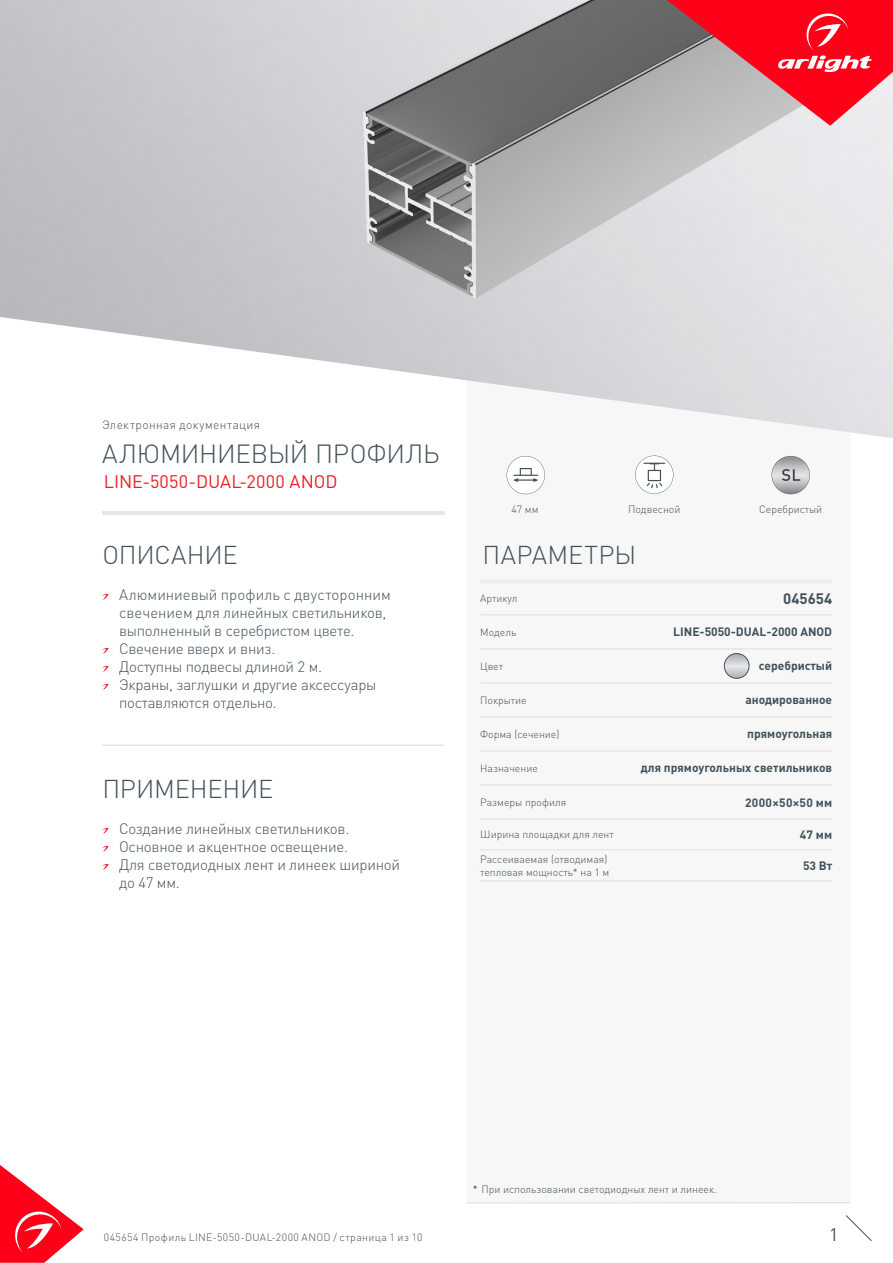
<style>
.page{position:relative;width:893px;height:1263px;background:#fff}
.page>*{position:absolute;margin:0;border:0;box-sizing:border-box;transform-origin:0 0}
.t1{font:300 25.95px "DIN Pro";letter-spacing:-.01em;color:#425159}
.t2{font:300 25.5px "DIN Pro";letter-spacing:-.005em;color:#425159}
.t3{font:300 25.5px "DIN Pro";letter-spacing:.015em;color:#425159}
.t4{font:18px "DIN Pro";letter-spacing:.01em;color:#ee1d23}
.t5{font:18px "DIN Pro";color:#425159}
.t6{font:300 15px/18px "DIN Pro";letter-spacing:-.015em;color:#425159}
.t7{font:700 15px "DIN Pro";color:#425159}
.t8{font:700 12px "DIN Pro";color:#425159}
.t9{font:300 12px "DIN Pro";letter-spacing:.03em;color:#425159}
.t10{font:700 12px "DIN Pro";letter-spacing:.025em;color:#425159}
.t11{font:300 10.5px/12.6px "DIN Pro";color:#425159}
.t12{font:300 10.5px "DIN Pro";letter-spacing:.04em;color:#425159}
.s1{color:#231f20}
</style>
<div class="page">
<svg style="left:0;top:1165px;width:84px;height:98px"></svg>
<svg style="left:845px;top:1215px;width:27px;height:26px"></svg>
<div style="left:466px;top:250px;width:384px;height:953px;background:#f7f7f8"></div>
<img style="left:0;top:0;width:893px;height:438px">
<hr style="left:102px;top:511px;width:342px;height:3px;background:#e6e7e9">
<hr style="left:480px;top:579px;width:148px;height:4px;background:#eeeeef">
<hr style="left:628px;top:579px;width:204px;height:4px;background:#eeeeef">
<hr style="left:480px;top:614px;width:148px;height:1px;background:#e6e7e9">
<hr style="left:628px;top:614px;width:204px;height:1px;background:#e6e7e9">
<hr style="left:480px;top:648px;width:148px;height:2px;background:#e6e7e9">
<hr style="left:628px;top:648px;width:204px;height:2px;background:#e6e7e9">
<hr style="left:480px;top:682px;width:148px;height:2px;background:#e6e7e9">
<hr style="left:628px;top:682px;width:204px;height:2px;background:#e6e7e9">
<hr style="left:480px;top:716px;width:148px;height:2px;background:#e6e7e9">
<hr style="left:628px;top:716px;width:204px;height:2px;background:#e6e7e9">
<hr style="left:480px;top:750px;width:148px;height:2px;background:#e6e7e9">
<hr style="left:628px;top:750px;width:204px;height:2px;background:#e6e7e9">
<hr style="left:480px;top:784px;width:148px;height:2px;background:#e6e7e9">
<hr style="left:628px;top:784px;width:204px;height:2px;background:#e6e7e9">
<hr style="left:480px;top:818px;width:148px;height:2px;background:#e6e7e9">
<hr style="left:628px;top:818px;width:204px;height:2px;background:#e6e7e9">
<hr style="left:480px;top:849px;width:148px;height:2px;background:#e6e7e9">
<hr style="left:628px;top:849px;width:204px;height:2px;background:#e6e7e9">
<hr style="left:480px;top:880px;width:148px;height:1px;background:#e6e7e9">
<hr style="left:628px;top:880px;width:204px;height:1px;background:#e6e7e9">
<hr style="left:466px;top:1202px;width:384px;height:1px;background:#dcdddf">
<svg style="left:667px;top:0;width:226px;height:126px;background:#e15664"></svg>
<svg style="left:102px;top:828px;width:7px;height:6px"></svg>
<svg style="left:102px;top:846px;width:7px;height:6px"></svg>
<svg style="left:102px;top:864px;width:7px;height:6px"></svg>
<hr style="left:102px;top:745px;width:343px;height:1px;background:#dcdddf">
<svg style="left:507px;top:456px;width:38px;height:38px"></svg>
<svg style="left:635px;top:456px;width:38px;height:38px"></svg>
<svg style="left:102px;top:594px;width:7px;height:6px"></svg>
<svg style="left:102px;top:648px;width:7px;height:6px"></svg>
<svg style="left:102px;top:666px;width:7px;height:6px"></svg>
<svg style="left:102px;top:684px;width:7px;height:6px"></svg>
<svg style="left:772px;top:456px;width:38px;height:38px"></svg>
<svg style="left:724px;top:653px;width:25px;height:25px"></svg>
<div style="left:724px;top:653px;width:25px;height:26px;border:1px solid #425159;border-radius:50%"></div>
<p class="t9" style="left:102px;top:417px;width:160px">Электронная документация</p>
<p class="t1" style="left:102px;top:436px;width:339px">АЛЮМИНИЕВЫЙ ПРОФИЛЬ</p>
<p class="t4" style="left:104px;top:470px;width:235px">LINE-5050-DUAL-2000 ANOD</p>
<p class="t2" style="left:102px;top:537px;width:137px">ОПИСАНИЕ</p>
<p class="t6" style="left:119px;top:584px;width:273px">Алюминиевый профиль с двусторонним свечением для линейных светильников, выполненный в серебристом цвете.</p>
<p class="t6" style="left:119px;top:638px;width:158px">Свечение вверх и вниз.</p>
<p class="t6" style="left:119px;top:656px;width:205px">Доступны подвесы длиной 2 м.</p>
<p class="t6" style="left:119px;top:674px;width:259px">Экраны, заглушки и другие аксессуары поставляются отдельно.</p>
<p class="t2" style="left:102px;top:771px;width:172px">ПРИМЕНЕНИЕ</p>
<p class="t6" style="left:119px;top:818px;width:232px">Создание линейных светильников.</p>
<p class="t6" style="left:119px;top:836px;width:231px">Основное и акцентное освещение.</p>
<p class="t6" style="left:119px;top:854px;width:283px">Для светодиодных лент и линеек шириной до 47 мм.</p>
<p class="t11" style="left:511px;top:502px;width:29px">47 мм</p>
<p class="t11" style="left:628px;top:502px;width:54px">Подвесной</p>
<p class="t11" style="left:759px;top:502px;width:65px">Серебристый</p>
<p class="t3" style="left:483px;top:537px;width:155px">ПАРАМЕТРЫ</p>
<p class="t11" style="left:480px;top:591px;width:39px">Артикул</p>
<p class="t7" style="left:783px;top:588px;width:50px">045654</p>
<p class="t11" style="left:480px;top:625px;width:38px">Модель</p>
<p class="t8" style="left:673px;top:624px;width:160px">LINE-5050-DUAL-2000 ANOD</p>
<p class="t11" style="left:480px;top:659px;width:24px">Цвет</p>
<p class="t8" style="left:759px;top:658px;width:75px">серебристый</p>
<p class="t11" style="left:480px;top:693px;width:48px">Покрытие</p>
<p class="t8" style="left:745px;top:692px;width:88px">анодированное</p>
<p class="t11" style="left:480px;top:727px;width:81px">Форма (сечение)</p>
<p class="t8" style="left:747px;top:726px;width:86px">прямоугольная</p>
<p class="t11" style="left:480px;top:761px;width:59px">Назначение</p>
<p class="t8" style="left:641px;top:760px;width:193px">для прямоугольных светильников</p>
<p class="t11" style="left:480px;top:795px;width:87px">Размеры профиля</p>
<p class="t10" style="left:745px;top:794px;width:89px">2000×50×50 мм</p>
<p class="t11" style="left:480px;top:828px;width:135px">Ширина площадки для лент</p>
<p class="t8" style="left:800px;top:826px;width:34px">47 мм</p>
<p class="t11" style="left:480px;top:852px;width:131px">Рассеиваемая (отводимая) тепловая мощность* на 1 м</p>
<p class="t8" style="left:803px;top:857px;width:31px">53 Вт</p>
<p class="t11" style="left:473px;top:1183px;width:246px"><span class="s1">*</span> При использовании светодиодных лент и линеек.</p>
<p class="t12" style="left:104px;top:1230px;width:320px">045654 Профиль LINE-5050-DUAL-2000 ANOD / страница 1 из 10</p>
<p class="t5" style="left:829px;top:1222px;width:11px">1</p>
</div>
